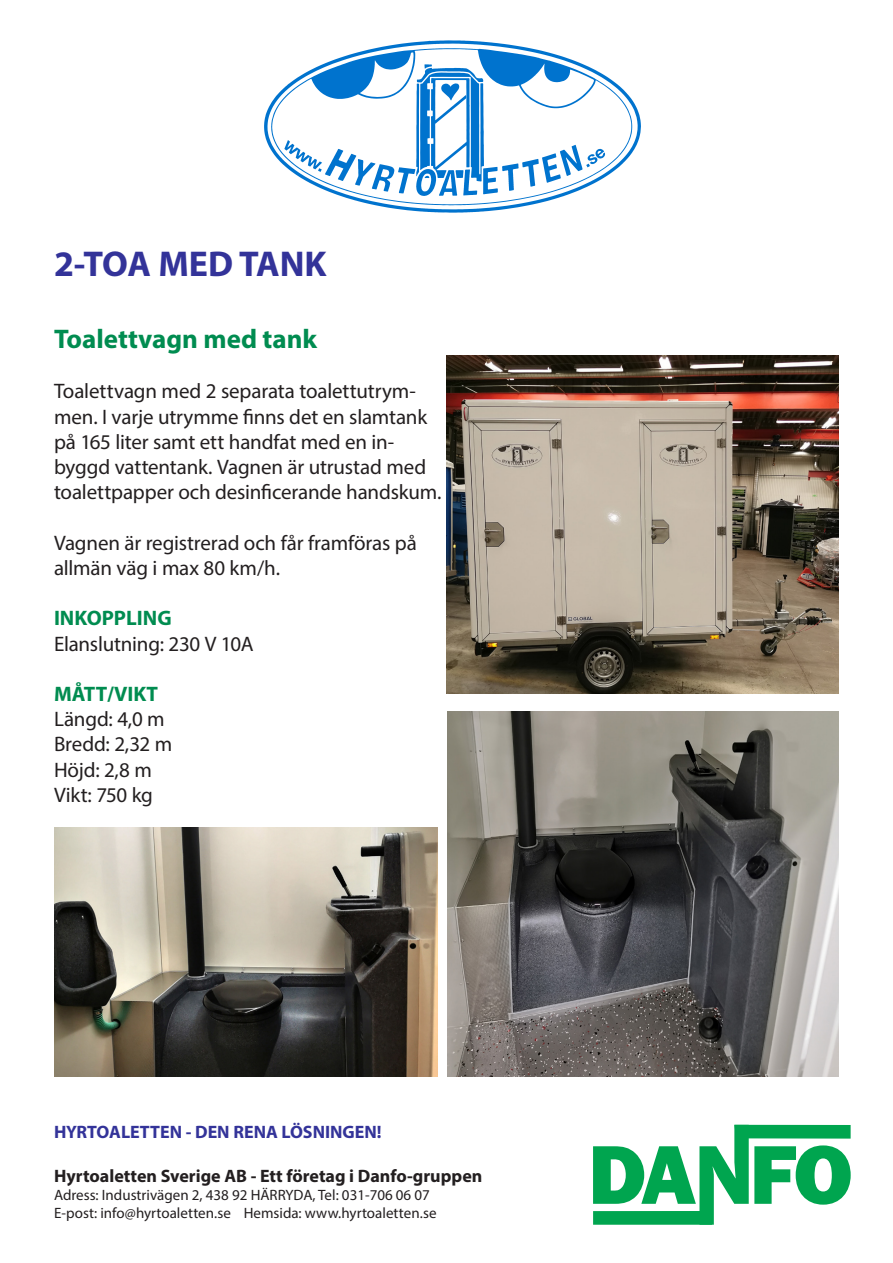
<style>
.page{position:relative;width:893px;height:1263px;background:#fff}
.page>*{position:absolute;margin:0;border:0;box-sizing:border-box;transform-origin:0 0}
.t1{font:700 36px "Myriad Pro";color:#339}
.t2{font:700 27px "Myriad Pro";color:#008c50}
.t3{font:21px/25.2px "Myriad Pro";letter-spacing:-.01em;color:#231f20}
.t4{font:700 21px "Myriad Pro";color:#008c50}
.t5{font:700 18px "Myriad Pro";color:#231f20}
.t6{font:700 18px "Myriad Pro";color:#339}
.t7{font:15px "Myriad Pro";color:#231f20}
</style>
<div class="page">
<svg style="left:264px;top:40px;width:377px;height:173px"></svg>
<svg style="left:271px;top:48px;width:361px;height:157px"></svg>
<svg style="left:284px;top:64px;width:321px;height:132px"></svg>
<svg style="left:593px;top:1125px;width:258px;height:100px"></svg>
<img style="left:54px;top:827px;width:384px;height:250px">
<img style="left:446px;top:355px;width:393px;height:338px">
<img style="left:448px;top:711px;width:391px;height:366px">
<p class="t1" style="left:54px;top:240px;width:274px">2-TOA MED TANK</p>
<p class="t2" style="left:54px;top:321px;width:265px">Toalettvagn med tank</p>
<p class="t3" style="left:54px;top:378px;width:389px">Toalettvagn med 2 separata toalettutrym&shy;men. I varje utrymme finns det en slamtank på 165 liter samt ett handfat med en in&shy;byggd vattentank. Vagnen är utrustad med toalettpapper och desinficerande handskum.</p>
<p class="t3" style="left:54px;top:530px;width:364px">Vagnen är registrerad och får framföras på allmän väg i max 80 km/h.</p>
<p class="t4" style="left:54px;top:604px;width:119px">INKOPPLING</p>
<p class="t3" style="left:54px;top:630px;width:201px">Elanslutning: 230 V 10A</p>
<p class="t4" style="left:54px;top:680px;width:106px">MÅTT/VIKT</p>
<p class="t3" style="left:54px;top:706px;width:112px">Längd: 4,0 m</p>
<p class="t3" style="left:54px;top:731px;width:120px">Bredd: 2,32 m</p>
<p class="t3" style="left:54px;top:756px;width:99px">Höjd: 2,8 m</p>
<p class="t3" style="left:54px;top:782px;width:100px">Vikt: 750 kg</p>
<p class="t6" style="left:54px;top:1120px;width:329px">HYRTOALETTEN - DEN RENA LÖSNINGEN!</p>
<p class="t5" style="left:54px;top:1164px;width:430px">Hyrtoaletten Sverige AB - Ett företag i Danfo-gruppen</p>
<p class="t7" style="left:54px;top:1185px;width:377px">Adress: Industrivägen 2, 438 92 HÄRRYDA, Tel: 031-706 06 07</p>
<p class="t7" style="left:54px;top:1203px;width:384px">E-post: info@hyrtoaletten.se Hemsida: www.hyrtoaletten.se</p>
</div>
